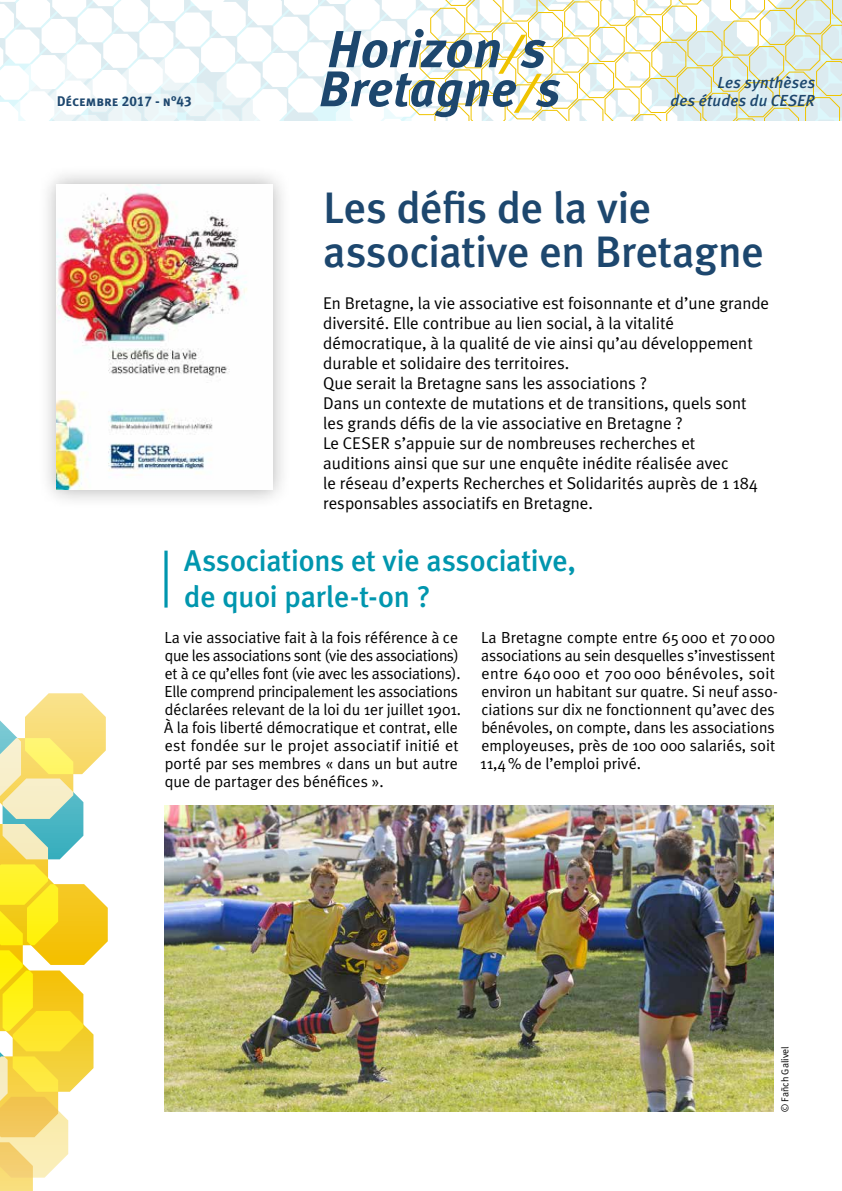
<style>
.page{position:relative;width:842px;height:1191px;background:#fff}
.page>*{position:absolute;margin:0;border:0;box-sizing:border-box;transform-origin:0 0}
.t1{font:italic 700 52px "Meta Plus";letter-spacing:.005em;color:#1d476e}
.t2{font:italic 700 50px "Meta Plus";letter-spacing:.005em;color:#1d476e}
.t3{font:500 44px/44px "Meta Plus";letter-spacing:-.01em;color:#1d476e}
.t4{font:500 30px/36px "Meta Plus";letter-spacing:-.01em;color:#0096ae}
.t5{font:17px/20px "Meta Plus Normal";color:#000}
.t6{font:16px/18px "Meta Plus Normal";color:#000}
.t7{font:italic 500 16px/18px "Meta Plus";letter-spacing:.015em;color:#1d476e;text-align:right}
.t8{font:14px "Meta Plus Bold Caps";color:#1d476e}
.t9{font:10px "Meta Plus Normal";color:#000}
.s1{font-size:42.4px;color:#f0c400}
</style>
<div class="page">
<svg style="left:0;top:0;width:320px;height:120px"></svg>
<svg style="left:320px;top:0;width:522px;height:120px"></svg>
<div style="left:38px;top:165px;width:253px;height:344px;background:#000;opacity:.3"></div>
<img style="left:57px;top:184px;width:215px;height:305px">
<svg style="left:164px;top:550px;width:4px;height:57px"></svg>
<svg style="left:0;top:693px;width:108px;height:498px"></svg>
<img style="left:164px;top:805px;width:610px;height:306px">
<p class="t8" style="left:57px;top:93px;width:136px">Décembre 2017 - n°43</p>
<h1 class="t1" style="left:327px;top:19px;width:221px">Horizon<span class="s1">/</span>s</h1>
<h2 class="t2" style="left:319px;top:60px;width:243px">Bretagne<span class="s1">/</span>s</h2>
<p class="t7" style="left:671px;top:74px;width:146px">Les synthèses<br>des études du CESER</p>
<h3 class="t3" style="left:323px;top:185px;width:442px">Les défis de la vie associative en Bretagne</h3>
<p class="t5" style="left:323px;top:293px;width:447px">En Bretagne, la vie associative est foisonnante et d’une grande diversité. Elle contribue au lien social, à la vitalité démocratique, à la qualité de vie ainsi qu’au développement durable et solidaire des territoires.<br>Que serait la Bretagne sans les associations ?<br>Dans un contexte de mutations et de transitions, quels sont les grands défis de la vie associative en Bretagne ?<br>Le CESER s’appuie sur de nombreuses recherches et<br>auditions ainsi que sur une enquête inédite réalisée avec<br>le réseau d’experts Recherches et Solidarités auprès de 1 184 responsables associatifs en Bretagne.</p>
<h3 class="t4" style="left:184px;top:543px;width:393px">Associations et vie associative, de quoi parle-t-on ?</h3>
<p class="t6" style="left:164px;top:628px;width:298px">La vie associative fait à la fois référence à ce que les associations sont (vie des associations) et à ce qu’elles font (vie avec les associations).<br>Elle comprend principalement les associations déclarées relevant de la loi du 1er juillet 1901.<br>À la fois liberté démocratique et contrat, elle est fondée sur le projet associatif initié et porté par ses membres « dans un but autre que de partager des bénéfices ».</p>
<p class="t6" style="left:480px;top:628px;width:299px">La Bretagne compte entre 65000 et 70000 associations au sein desquelles s’investissent entre 640 000 et 700 000 bénévoles, soit environ un habitant sur quatre. Si neuf asso&shy;ciations sur dix ne fonctionnent qu’avec des bénévoles, on compte, dans les associations employeuses, près de 100 000 salariés, soit 11,4% de l’emploi privé.</p>
<p class="t9" style="left:779px;top:1111px;width:67px;rotate:-90deg">© Fañch Galivel</p>
</div>
